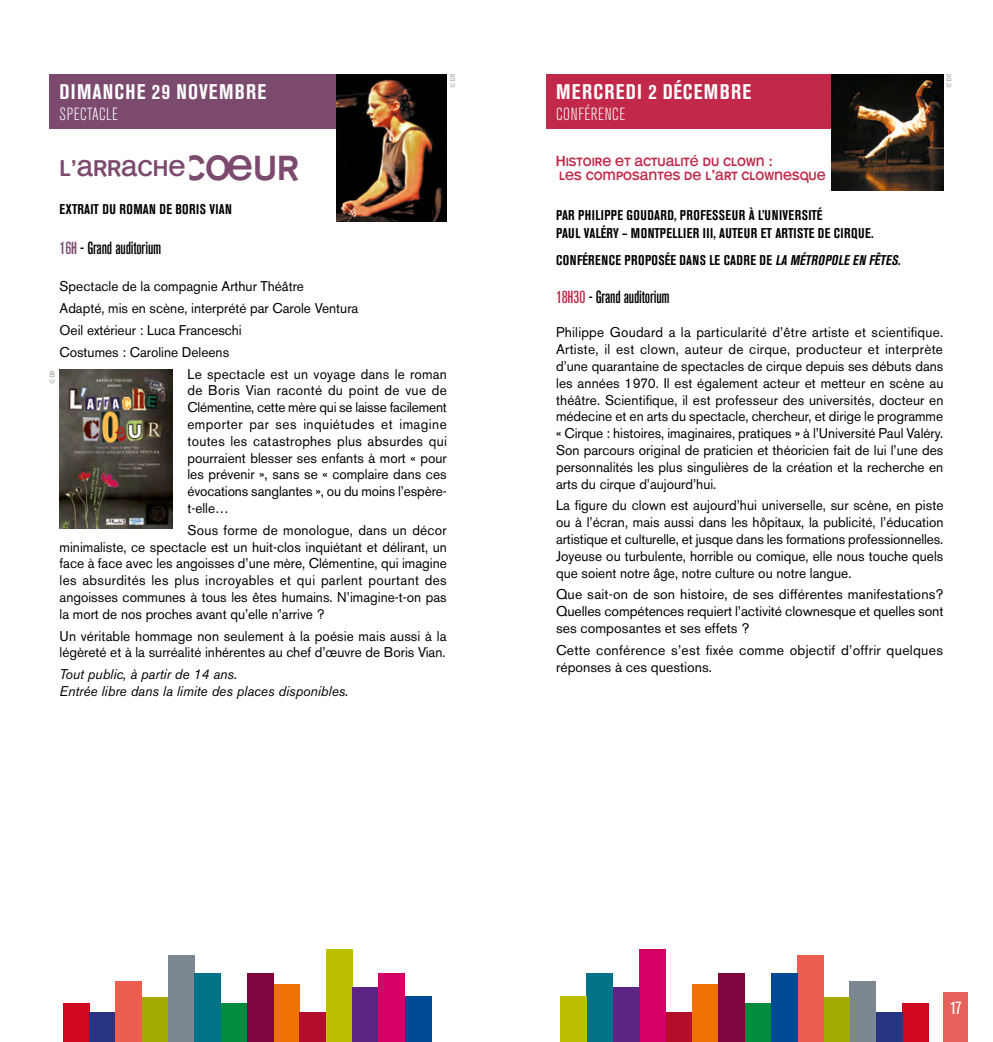
<style>
.page{position:relative;width:993px;height:1042px;background:#fff}
.page>*{position:absolute;margin:0;border:0;box-sizing:border-box;transform-origin:0 0}
.t1{font:22.57px "Mono Alphabet";color:#7b4a6e}
.t2{font:700 condensed 21px "Akzidenz Grotesk BE";letter-spacing:.06em;color:#fff}
.t3{font:500 condensed 17.5px "Akzidenz Grotesk BE";letter-spacing:-.01em;color:#000}
.t4{font:300 condensed 17.5px "Akzidenz Grotesk BE";letter-spacing:.035em;color:#fff}
.t5{font:condensed 17.5px "Akzidenz Grotesk BE";color:#fff}
.t6{font:14.35px "Mono Alphabet";color:#c12849}
.t7{font:14px/16.8px "Akzidenz Grotesk BE";color:#000;text-align:justify}
.t8{font:700 condensed 14px/17.5px "Akzidenz Grotesk BE";letter-spacing:.025em;color:#000}
.t9{font:14px/16.8px "Akzidenz Grotesk BE";letter-spacing:.02em;color:#000}
.t10{font:italic 14px/16.8px "Akzidenz Grotesk BE";color:#000}
.t11{font:condensed 7px "Akzidenz Grotesk BE";color:#9d9d9c}
.s1{font-size:42px}
.s2{font-size:17.32px;color:#7b4a6e}
.s3{font-style:italic}
.s4{font-size:17.32px;color:#c12849}
</style>
<div class="page">
<div style="left:943px;top:992px;width:25px;height:50px;background:#e8605c"></div>
<div style="left:691px;top:984px;width:27px;height:58px;background:#ee7203"></div>
<div style="left:902px;top:1004px;width:26px;height:38px;background:#d2091e"></div>
<div style="left:665px;top:1012px;width:26px;height:30px;background:#b30e2a"></div>
<div style="left:875px;top:1012px;width:27px;height:30px;background:#283583"></div>
<div style="left:639px;top:949px;width:26px;height:93px;background:#d40065"></div>
<div style="left:849px;top:981px;width:26px;height:61px;background:#7d8791"></div>
<div style="left:612px;top:988px;width:27px;height:54px;background:#5c2483"></div>
<div style="left:823px;top:998px;width:26px;height:44px;background:#a2ac00"></div>
<div style="left:586px;top:973px;width:26px;height:69px;background:#007388"></div>
<div style="left:560px;top:996px;width:26px;height:46px;background:#bbc000"></div>
<div style="left:796px;top:955px;width:27px;height:87px;background:#eb5e50"></div>
<div style="left:770px;top:973px;width:26px;height:69px;background:#004994"></div>
<div style="left:744px;top:1004px;width:26px;height:38px;background:#008c3c"></div>
<div style="left:718px;top:973px;width:26px;height:69px;background:#800640"></div>
<div style="left:273px;top:984px;width:27px;height:58px;background:#ee7203"></div>
<div style="left:63px;top:1004px;width:26px;height:38px;background:#d2091e"></div>
<div style="left:300px;top:1012px;width:26px;height:30px;background:#b30e2a"></div>
<div style="left:89px;top:1012px;width:26px;height:30px;background:#283583"></div>
<div style="left:326px;top:949px;width:26px;height:93px;background:#bbc000"></div>
<div style="left:115px;top:981px;width:27px;height:61px;background:#eb5e50"></div>
<div style="left:352px;top:988px;width:26px;height:54px;background:#5c2483"></div>
<div style="left:142px;top:998px;width:26px;height:44px;background:#a2ac00"></div>
<div style="left:378px;top:973px;width:27px;height:69px;background:#d40065"></div>
<div style="left:405px;top:996px;width:26px;height:46px;background:#004994"></div>
<div style="left:168px;top:955px;width:26px;height:87px;background:#7d8791"></div>
<div style="left:218px;top:1004px;width:29px;height:38px;background:#008c3c"></div>
<div style="left:247px;top:973px;width:26px;height:69px;background:#800640"></div>
<div style="left:194px;top:973px;width:27px;height:69px;background:#007388"></div>
<div style="left:546px;top:74px;width:397px;height:55px;background:#c12849"></div>
<img style="left:831px;top:74px;width:112px;height:116px">
<div style="left:50px;top:74px;width:396px;height:55px;background:#7b4a6e"></div>
<img style="left:336px;top:74px;width:110px;height:148px">
<img style="left:59px;top:369px;width:113px;height:160px">
<h2 class="t2" style="left:60px;top:80px;width:208px">DIMANCHE 29 NOVEMBRE</h2>
<p class="t4" style="left:60px;top:105px;width:60px">SPECTACLE</p>
<h1 class="t1" style="left:60px;top:155px;width:240px">L’ARRACHE<span class="s1">coeur</span></h1>
<p class="t8" style="left:60px;top:200px;width:174px">EXTRAIT DU ROMAN DE BORIS VIAN</p>
<p class="t11" style="left:448px;top:88px;width:15px;rotate:-90deg">© DR</p>
<p class="t3" style="left:60px;top:238px;width:103px"><span class="s2">16H</span> - Grand auditorium</p>
<p class="t7" style="left:60px;top:278px;width:246px">Spectacle de la compagnie Arthur Théâtre</p>
<p class="t7" style="left:60px;top:300px;width:300px">Adapté, mis en scène, interprété par Carole Ventura</p>
<p class="t7" style="left:60px;top:322px;width:183px">Oeil extérieur : Luca Franceschi</p>
<p class="t7" style="left:60px;top:343px;width:171px">Costumes : Caroline Deleens</p>
<p class="t7" style="left:187px;top:365px;width:261px">Le spectacle est un voyage dans le roman</p>
<p class="t7" style="left:187px;top:382px;width:261px">de Boris Vian raconté du point de vue de Clémentine, cette mère qui se laisse facilement emporter par ses inquiétudes et imagine toutes les catastrophes plus absurdes qui pourraient blesser ses enfants à mort « pour les prévenir », sans se « complaire dans ces évocations sanglantes », ou du moins l’espère&shy;t-elle…</p>
<p class="t7" style="left:60px;top:521px;width:389px;text-indent:128px">Sous forme de monologue, dans un décor minimaliste, ce spectacle est un huit-clos inquiétant et délirant, un face à face avec les angoisses d’une mère, Clémentine, qui imagine les absurdités les plus incroyables et qui parlent pourtant des angoisses communes à tous les êtes humains. N’imagine-t-on pas la mort de nos proches avant qu’elle n’arrive ?</p>
<p class="t7" style="left:60px;top:627px;width:388px">Un véritable hommage non seulement à la poésie mais aussi à la légèreté et à la surréalité inhérentes au chef d’œuvre de Boris Vian.</p>
<p class="t10" style="left:60px;top:666px;width:290px">Tout public, à partir de 14 ans.<br>Entrée libre dans la limite des places disponibles.</p>
<p class="t11" style="left:49px;top:384px;width:15px;rotate:-90deg">© DR</p>
<h2 class="t2" style="left:556px;top:80px;width:196px">MERCREDI 2 DÉCEMBRE</h2>
<p class="t4" style="left:556px;top:105px;width:71px">CONFÉRENCE</p>
<p class="t6" style="left:555px;top:153px;width:218px">Histoire et actualité du clown :</p>
<p class="t6" style="left:559px;top:167px;width:268px">les composantes de l’art clownesque</p>
<p class="t8" style="left:556px;top:207px;width:319px">PAR PHILIPPE GOUDARD, PROFESSEUR À L’UNIVERSITÉ<br>PAUL VALÉRY – MONTPELLIER III, AUTEUR ET ARTISTE DE CIRQUE.</p>
<p class="t8" style="left:556px;top:252px;width:348px">CONFÉRENCE PROPOSÉE DANS LE CADRE DE <span class="s3">LA MÉTROPOLE EN FÊTES.</span></p>
<p class="t3" style="left:556px;top:287px;width:115px"><span class="s4">18H30</span> - Grand auditorium</p>
<p class="t11" style="left:944px;top:88px;width:15px;rotate:-90deg">© DR</p>
<p class="t7" style="left:556px;top:324px;width:389px">Philippe Goudard a la particularité d’être artiste et scientifique.<br>Artiste, il est clown, auteur de cirque, producteur et interprète d’une quarantaine de spectacles de cirque depuis ses débuts dans les années 1970. Il est également acteur et metteur en scène au théâtre. Scientifique, il est professeur des universités, docteur en médecine et en arts du spectacle, chercheur, et dirige le programme « Cirque : histoires, imaginaires, pratiques » à l’Université Paul Valéry.<br>Son parcours original de praticien et théoricien fait de lui l’une des personnalités les plus singulières de la création et la recherche en arts du cirque d’aujourd’hui.</p>
<p class="t7" style="left:556px;top:497px;width:389px">La figure du clown est aujourd’hui universelle, sur scène, en piste ou à l’écran, mais aussi dans les hôpitaux, la publicité, l’éducation artistique et culturelle, et jusque dans les formations professionnelles.<br>Joyeuse ou turbulente, horrible ou comique, elle nous touche quels que soient notre âge, notre culture ou notre langue.</p>
<p class="t7" style="left:556px;top:586px;width:389px">Que sait-on de son histoire, de ses différentes manifestations?<br>Quelles compétences requiert l’activité clownesque et quelles sont ses composantes et ses effets ?</p>
<p class="t9" style="left:556px;top:641px;width:388px">Cette conférence s’est fixée comme objectif d’offrir quelques réponses à ces questions.</p>
<p class="t5" style="left:949px;top:998px;width:13px">17</p>
</div>
